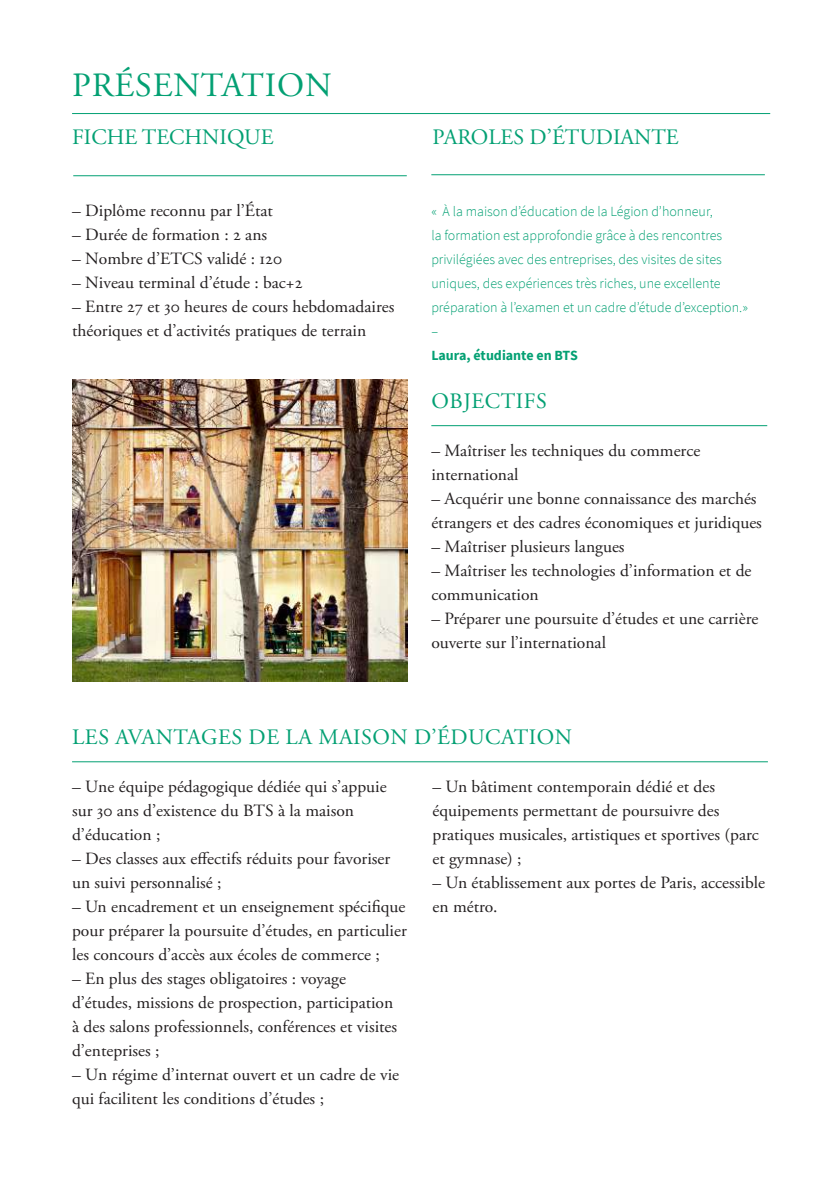
<style>
.page{position:relative;width:840px;height:1191px;background:#fff}
.page>*{position:absolute;margin:0;border:0;box-sizing:border-box;transform-origin:0 0}
.t1{font:34px "Adobe Garamond Pro";letter-spacing:.025em;color:#03a073}
.t2{font:22px "Adobe Garamond Pro";letter-spacing:.025em;color:#03a073}
.t3{font:22px "Adobe Garamond Pro";color:#03a073}
.t4{font:17.2px/24px "Adobe Garamond Pro";color:#231f20}
.t5{font:300 14px/24px "Source Sans Pro";color:#03a073}
.t6{font:700 14px "Source Sans Pro";color:#03a073}
</style>
<div class="page">
<hr style="left:431px;top:425px;width:335px;height:1px;background:#03a073">
<hr style="left:72px;top:761px;width:695px;height:1px;background:#03a073">
<hr style="left:72px;top:113px;width:697px;height:1px;background:#03a073">
<img style="left:72px;top:379px;width:336px;height:303px">
<hr style="left:73px;top:175px;width:333px;height:1px;background:#03a073">
<hr style="left:431px;top:174px;width:333px;height:1px;background:#03a073">
<h1 class="t1" style="left:72px;top:65px;width:261px">PRÉSENTATION</h1>
<p class="t3" style="left:72px;top:124px;width:203px">FICHE TECHNIQUE</p>
<p class="t4" style="left:72px;top:199px;width:202px">– Diplôme reconnu par l’État</p>
<p class="t4" style="left:72px;top:223px;width:196px">– Durée de formation : 2 ans</p>
<p class="t4" style="left:72px;top:247px;width:211px">– Nombre d’ETCS validé : 120</p>
<p class="t4" style="left:72px;top:271px;width:232px">– Niveau terminal d’étude : bac+2</p>
<p class="t4" style="left:72px;top:295px;width:323px">– Entre 27 et 30 heures de cours hebdomadaires théoriques et d’activités pratiques de terrain</p>
<p class="t3" style="left:432px;top:124px;width:248px">PAROLES D’ÉTUDIANTE</p>
<p class="t5" style="left:431px;top:199px;width:318px">« À la maison d’éducation de la Légion d’honneur,<br>la formation est approfondie grâce à des rencontres privilégiées avec des entreprises, des visites de sites uniques, des expériences très riches, une excellente préparation à l’examen et un cadre d’étude d’exception.» –</p>
<p class="t6" style="left:431px;top:346px;width:148px">Laura, étudiante en BTS</p>
<p class="t2" style="left:431px;top:388px;width:117px">OBJECTIFS</p>
<p class="t4" style="left:431px;top:439px;width:270px">– Maîtriser les techniques du commerce international</p>
<p class="t4" style="left:431px;top:487px;width:332px">– Acquérir une bonne connaissance des marchés étrangers et des cadres économiques et juridiques</p>
<p class="t4" style="left:431px;top:535px;width:195px">– Maîtriser plusieurs langues</p>
<p class="t4" style="left:431px;top:559px;width:321px">– Maîtriser les technologies d’information et de communication</p>
<p class="t4" style="left:431px;top:607px;width:328px">– Préparer une poursuite d’études et une carrière ouverte sur l’international</p>
<p class="t2" style="left:72px;top:724px;width:501px">LES AVANTAGES DE LA MAISON D’ÉDUCATION</p>
<p class="t4" style="left:72px;top:775px;width:316px">– Une équipe pédagogique dédiée qui s’appuie sur 30 ans d’existence du BTS à la maison d’éducation ;</p>
<p class="t4" style="left:72px;top:847px;width:319px">– Des classes aux effectifs réduits pour favoriser un suivi personnalisé ;</p>
<p class="t4" style="left:72px;top:895px;width:336px;text-align:justify">– Un encadrement et un enseignement spécifique pour préparer la poursuite d’études, en particulier les concours d’accès aux écoles de commerce ;</p>
<p class="t4" style="left:72px;top:967px;width:326px">– En plus des stages obligatoires : voyage d’études, missions de prospection, participation à des salons professionnels, conférences et visites d’enteprises ;</p>
<p class="t4" style="left:72px;top:1063px;width:328px">– Un régime d’internat ouvert et un cadre de vie qui facilitent les conditions d’études ;</p>
<p class="t4" style="left:432px;top:775px;width:328px">– Un bâtiment contemporain dédié et des équipements permettant de poursuivre des pratiques musicales, artistiques et sportives (parc et gymnase) ;</p>
<p class="t4" style="left:432px;top:871px;width:334px">– Un établissement aux portes de Paris, accessible en métro.</p>
</div>
